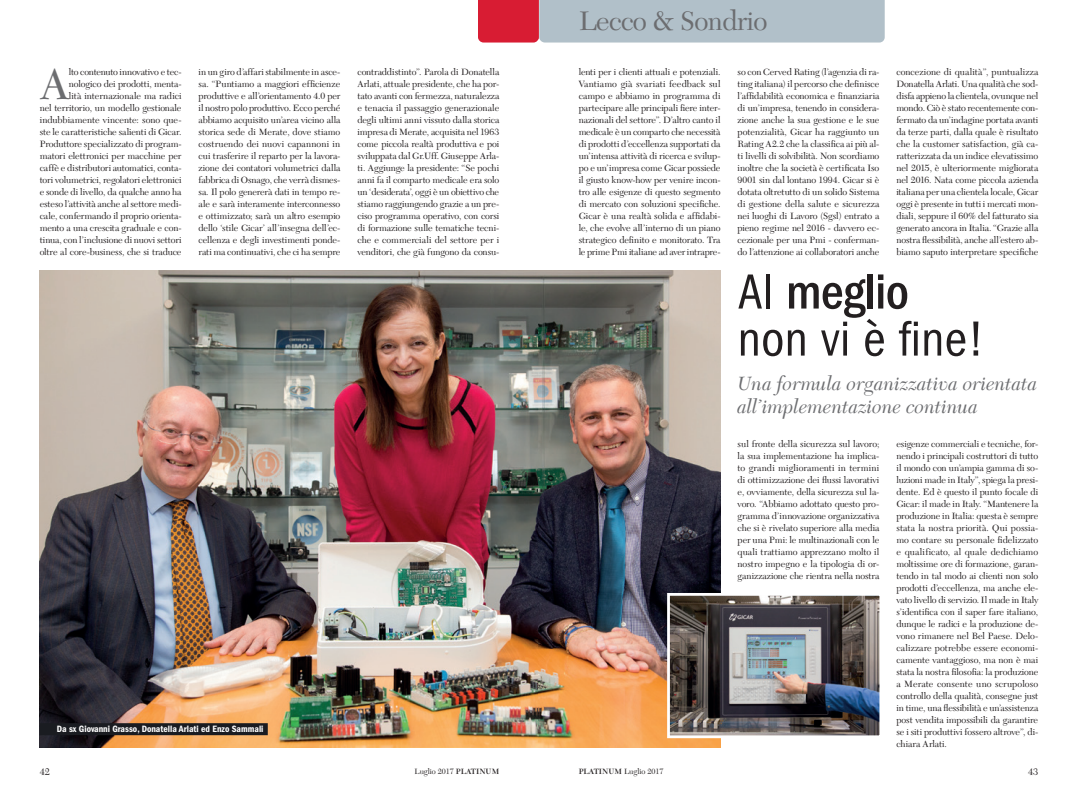
<style>
.page{position:relative;width:1078px;height:794px;background:#fff}
.page>*{position:absolute;margin:0;border:0;box-sizing:border-box;transform-origin:0 0}
.t1{font:condensed 51px/47px "ITC Franklin Gothic Std";color:#231f20}
.t2{font:45.3px "New Caledonia LT Std";color:#6c6d70}
.t3{font:28px "New Caledonia LT Std";letter-spacing:-.02em;color:#6c6d70}
.t4{font:italic 20px/23px "New Caledonia LT Std";color:#6c6d70}
.t5{font:10px "New Caledonia LT Std";color:#231f20}
.t6{font:9.5px/12px "New Caledonia LT Std";letter-spacing:-.01em;color:#231f20;text-align:justify}
.t7{font:9.5px "ITC Franklin Gothic Std Dm Cd";color:#fff}
.t8{font:8px "New Caledonia LT Std";color:#231f20}
.s1{font-weight:500}
.s2{font-weight:600}
</style>
<div class="page">
<img style="left:40px;top:271px;width:499px;height:476px">
<div style="left:40px;top:723px;width:228px;height:12px;background:#1a1c21"></div>
<svg style="left:539px;top:0;width:346px;height:748px"></svg>
<img style="left:665px;top:591px;width:218px;height:148px">
<svg style="left:478px;top:0;width:406px;height:43px;background:#b7a8b3"></svg>
<p class="t3" style="left:578px;top:5px;width:190px">Lecco &amp; Sondrio</p>
<p class="t6" style="left:40px;top:66px;width:143px;text-align:right">lto contenuto innovativo e tec&shy;nologico dei prodotti, menta-<br>lità internazionale ma radici<br>nel territorio, un modello gestionale indubbiamente vincente: sono que&shy;ste le caratteristiche salienti di Gicar.<br>Produttore specializzato di program&shy;matori elettronici per macchine per caffè e distributori automatici, conta&shy;tori volumetrici, regolatori elettronici e sonde di livello, da qualche anno ha esteso l’attività anche al settore medi&shy;cale, confermando il proprio orienta&shy;mento a una crescita graduale e con&shy;tinua, con l’inclusione di nuovi settori oltre al core-business, che si traduce</p>
<p class="t6" style="left:198px;top:66px;width:143px">in un giro d’affari stabilmente in asce&shy;sa. “Puntiamo a maggiori efficienze produttive e all’orientamento 4.0 per il nostro polo produttivo. Ecco perché abbiamo acquisito un’area vicino alla storica sede di Merate, dove stiamo costruendo dei nuovi capannoni in cui trasferire il reparto per la lavora&shy;zione dei contatori volumetrici dalla fabbrica di Osnago, che verrà dismes&shy;sa. Il polo genererà dati in tempo re&shy;ale e sarà interamente interconnesso e ottimizzato; sarà un altro esempio dello ‘stile Gicar’ all’insegna dell’ec&shy;cellenza e degli investimenti ponde&shy;rati ma continuativi, che ci ha sempre</p>
<p class="t6" style="left:357px;top:66px;width:143px">contraddistinto”. Parola di Donatella Arlati, attuale presidente, che ha por&shy;tato avanti con fermezza, naturalezza e tenacia il passaggio generazionale degli ultimi anni vissuto dalla storica impresa di Merate, acquisita nel 1963 come piccola realtà produttiva e poi sviluppata dal Gr.Uff. Giuseppe Arla&shy;ti. Aggiunge la presidente: “Se pochi anni fa il comparto medicale era solo un ‘desiderata’, oggi è un obiettivo che stiamo raggiungendo grazie a un pre&shy;ciso programma operativo, con corsi di formazione sulle tematiche tecni&shy;che e commerciali del settore per i venditori, che già fungono da consu-</p>
<p class="t2" style="left:40px;top:58px;width:31px">A</p>
<p class="t6" style="left:578px;top:66px;width:143px">lenti per i clienti attuali e potenziali.<br>Vantiamo già svariati feedback sul campo e abbiamo in programma di partecipare alle principali fiere inter&shy;nazionali del settore”. D’altro canto il medicale è un comparto che necessità di prodotti d’eccellenza supportati da un’intensa attività di ricerca e svilup&shy;po e un’impresa come Gicar possiede il giusto know-how per venire incon&shy;tro alle esigenze di questo segmento di mercato con soluzioni specifiche.<br>Gicar è una realtà solida e affidabi&shy;le, che evolve all’interno di un piano strategico definito e monitorato. Tra le prime Pmi italiane ad aver intrapre-</p>
<p class="t6" style="left:737px;top:66px;width:143px">so con Cerved Rating (l’agenzia di ra&shy;ting italiana) il percorso che definisce l’affidabilità economica e finanziaria di un’impresa, tenendo in considera&shy;zione anche la sua gestione e le sue potenzialità, Gicar ha raggiunto un Rating A2.2 che la classifica ai più al&shy;ti livelli di solvibilità. Non scordiamo inoltre che la società è certificata Iso 9001 sin dal lontano 1994. Gicar si è dotata oltretutto di un solido Sistema di gestione della salute e sicurezza nei luoghi di Lavoro (Sgsl) entrato a pieno regime nel 2016 - davvero ec&shy;cezionale per una Pmi - conferman&shy;do l’attenzione ai collaboratori anche</p>
<p class="t6" style="left:896px;top:66px;width:143px">concezione di qualità”, puntualizza Donatella Arlati. Una qualità che sod&shy;disfa appieno la clientela, ovunque nel mondo. Ciò è stato recentemente con&shy;fermato da un’indagine portata avanti da terze parti, dalla quale è risultato che la customer satisfaction, già ca&shy;ratterizzata da un indice elevatissimo nel 2015, è ulteriormente migliorata nel 2016. Nata come piccola azienda italiana per una clientela locale, Gicar oggi è presente in tutti i mercati mon&shy;diali, seppure il 60% del fatturato sia generato ancora in Italia. “Grazie alla nostra flessibilità, anche all’estero ab&shy;biamo saputo interpretare specifiche</p>
<p class="t1" style="left:737px;top:269px;width:248px">Al <span class="s1">meglio </span>non vi è fine!</p>
<p class="t4" style="left:737px;top:373px;width:301px">Una formula organizzativa orientata all’implementazione continua</p>
<p class="t7" style="left:57px;top:723px;width:208px">Da sx Giovanni Grasso, Donatella Arlati ed Enzo Sammali</p>
<p class="t6" style="left:737px;top:438px;width:143px">sul fronte della sicurezza sul lavoro; la sua implementazione ha implica&shy;to grandi miglioramenti in termini di ottimizzazione dei flussi lavorativi e, ovviamente, della sicurezza sul la&shy;voro. “Abbiamo adottato questo pro&shy;gramma d’innovazione organizzativa che si è rivelato superiore alla media per una Pmi: le multinazionali con le quali trattiamo apprezzano molto il nostro impegno e la tipologia di or&shy;ganizzazione che rientra nella nostra</p>
<p class="t6" style="left:896px;top:438px;width:143px">esigenze commerciali e tecniche, for&shy;nendo i principali costruttori di tutto il mondo con un’ampia gamma di so&shy;luzioni made in Italy”, spiega la presi&shy;dente. Ed è questo il punto focale di Gicar: il made in Italy. “Mantenere la produzione in Italia: questa è sempre stata la nostra priorità. Qui possia&shy;mo contare su personale fidelizzato e qualificato, al quale dedichiamo moltissime ore di formazione, garan&shy;tendo in tal modo ai clienti non solo prodotti d’eccellenza, ma anche ele&shy;vato livello di servizio. Il made in Italy s’identifica con il saper fare italiano, dunque le radici e la produzione de&shy;vono rimanere nel Bel Paese. Delo&shy;calizzare potrebbe essere economi&shy;camente vantaggioso, ma non è mai stata la nostra filosofia: la produzione a Merate consente uno scrupoloso controllo della qualità, consegne just in time, una flessibilità e un’assistenza post vendita impossibili da garantire se i siti produttivi fossero altrove”, di&shy;chiara Arlati.</p>
<p class="t5" style="left:40px;top:765px;width:11px">42</p>
<p class="t8" style="left:414px;top:767px;width:86px">Luglio 2017 <span class="s2">PLATINUM</span></p>
<p class="t8" style="left:578px;top:767px;width:86px"><span class="s2">PLATINUM</span> Luglio 2017</p>
<p class="t5" style="left:1027px;top:765px;width:11px">43</p>
</div>
